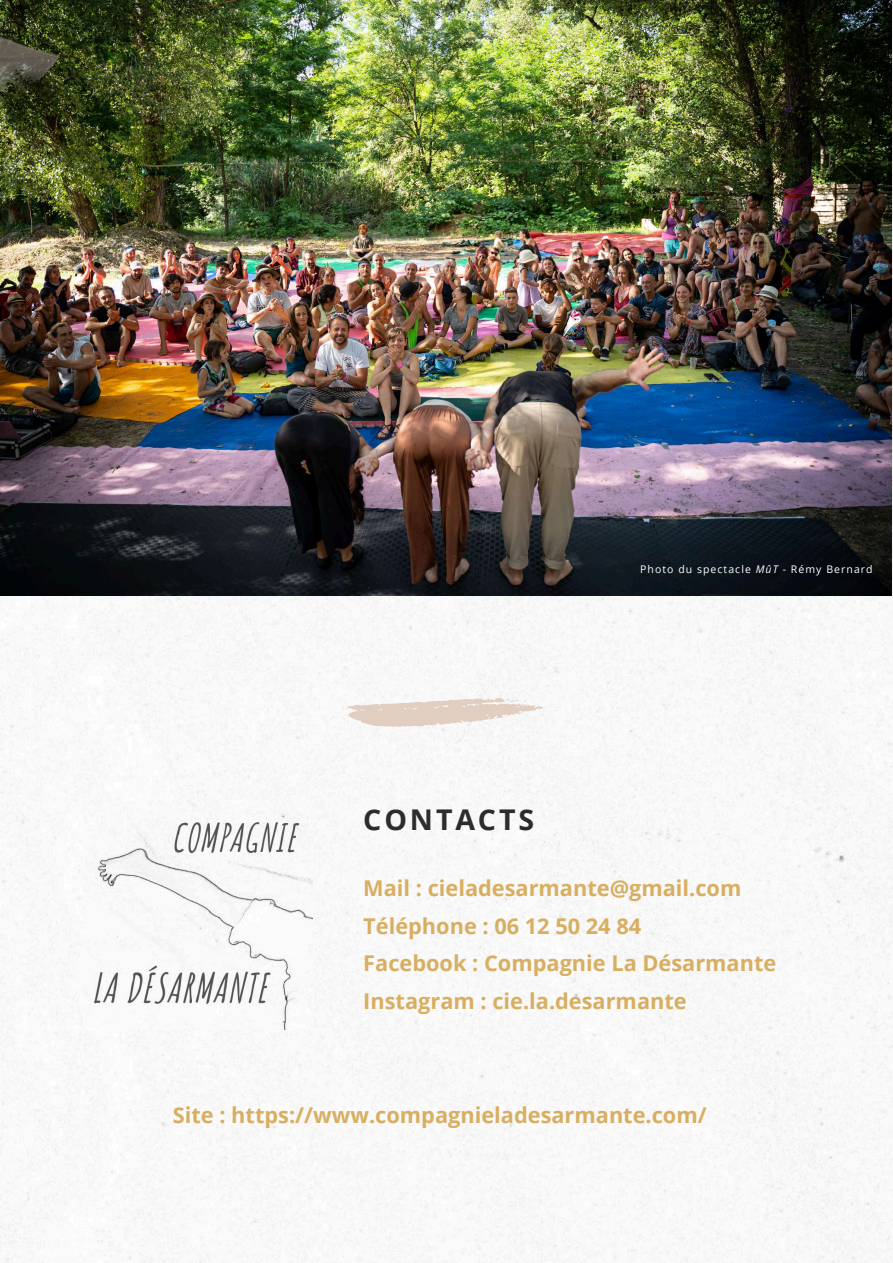
<style>
.page{position:relative;width:893px;height:1263px;background:#fff}
.page>*{position:absolute;margin:0;border:0;box-sizing:border-box;transform-origin:0 0}
.t1{font:700 28.58px "Open Sans";letter-spacing:.1em;color:#2c2c2c}
.t2{font:700 21.75px/37.7px "Open Sans";color:#d8ae61}
.t3{font:10.5px "Open Sans";letter-spacing:.1em;color:#fff}
.s1{font-style:italic}
</style>
<div class="page">
<img style="left:0;top:0;width:893px;height:1263px">
<img style="left:0;top:0;width:891px;height:595px">
<svg style="left:347px;top:698px;width:197px;height:29px"></svg>
<img style="left:84px;top:800px;width:229px;height:229px">
<h1 class="t1" style="left:363px;top:800px;width:172px">CONTACTS</h1>
<p class="t3" style="left:640px;top:562px;width:234px">Photo du spectacle <span class="s1">MûT</span> - Rémy Bernard</p>
<p class="t2" style="left:363px;top:869px;width:414px">Mail : cieladesarmante@gmail.com<br>Téléphone : 06 12 50 24 84<br>Facebook : Compagnie La Désarmante<br>Instagram : cie.la.desarmante</p>
<p class="t2" style="left:173px;top:1095px;width:535px">Site : https://www.compagnieladesarmante.com/</p>
</div>
